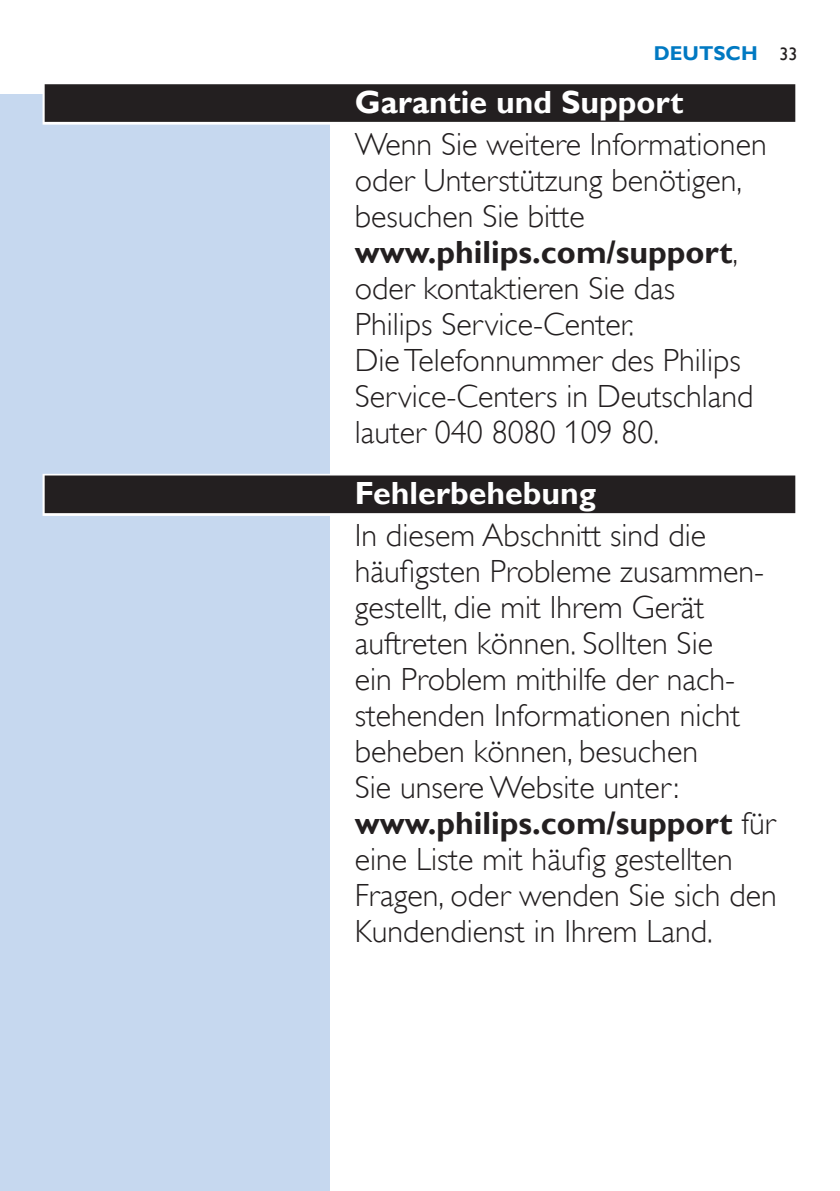
<style>
.page{position:relative;width:840px;height:1191px;background:#fff}
.page>*{position:absolute;margin:0;border:0;box-sizing:border-box;transform-origin:0 0}
.t1{font:32px/36px "Gill Sans Alt One WGL Light";color:#231f20}
.t2{font:700 32px "Gill Sans Alt One WGL";color:#231f20}
.t3{font:700 32px "Gill Sans Alt One WGL";color:#fff}
.t4{font:700 20px "Gill Sans Alt One WGL";color:#0079c2}
.s1{font-weight:400;font-size:18px;color:#231f20}
.s2{font-family:"Gill Sans Alt One WGL Light";font-weight:400}
</style>
<div class="page">
<div style="left:0;top:95px;width:329px;height:1096px;background:#c6d8ef"></div>
<div style="left:43px;top:83px;width:754px;height:42px;background:#fff"></div>
<div style="left:45px;top:84px;width:749px;height:38px;background:#231f20"></div>
<svg style="left:43px;top:474px;width:753px;height:42px"></svg>
<div style="left:45px;top:475px;width:749px;height:38px;background:#231f20"></div>
<p class="t4" style="left:653px;top:40px;width:145px">DEUTSCH <span class="s1">33</span></p>
<p class="t3" style="left:354px;top:80px;width:330px">Garantie und Support</p>
<p class="t1" style="left:354px;top:126px;width:413px">Wenn Sie weitere Informationen oder Unterstützung benötigen, besuchen Sie bitte</p>
<p class="t2" style="left:354px;top:230px;width:384px">www.philips.com/support<span class="s2">,</span></p>
<p class="t1" style="left:354px;top:270px;width:400px">oder kontaktieren Sie das<br>Philips Service-Center.<br>DieTelefonnummer des Philips<br>Service-Centers in Deutschland lauter 040 8080 109 80.</p>
<p class="t3" style="left:354px;top:471px;width:243px">Fehlerbehebung</p>
<p class="t1" style="left:354px;top:517px;width:410px">In diesem Abschnitt sind die häufigsten Probleme zusammen&shy;gestellt, die mit Ihrem Gerät auftreten können. Sollten Sie<br>ein Problem mithilfe der nach&shy;stehenden Informationen nicht beheben können, besuchen<br>Sie unsere Website unter:</p>
<p class="t2" style="left:354px;top:801px;width:422px">www.philips.com/support <span class="s2">für</span></p>
<p class="t1" style="left:354px;top:841px;width:423px">eine Liste mit häufig gestellten<br>Fragen, oder wenden Sie sich den<br>Kundendienst in Ihrem Land.</p>
</div>
